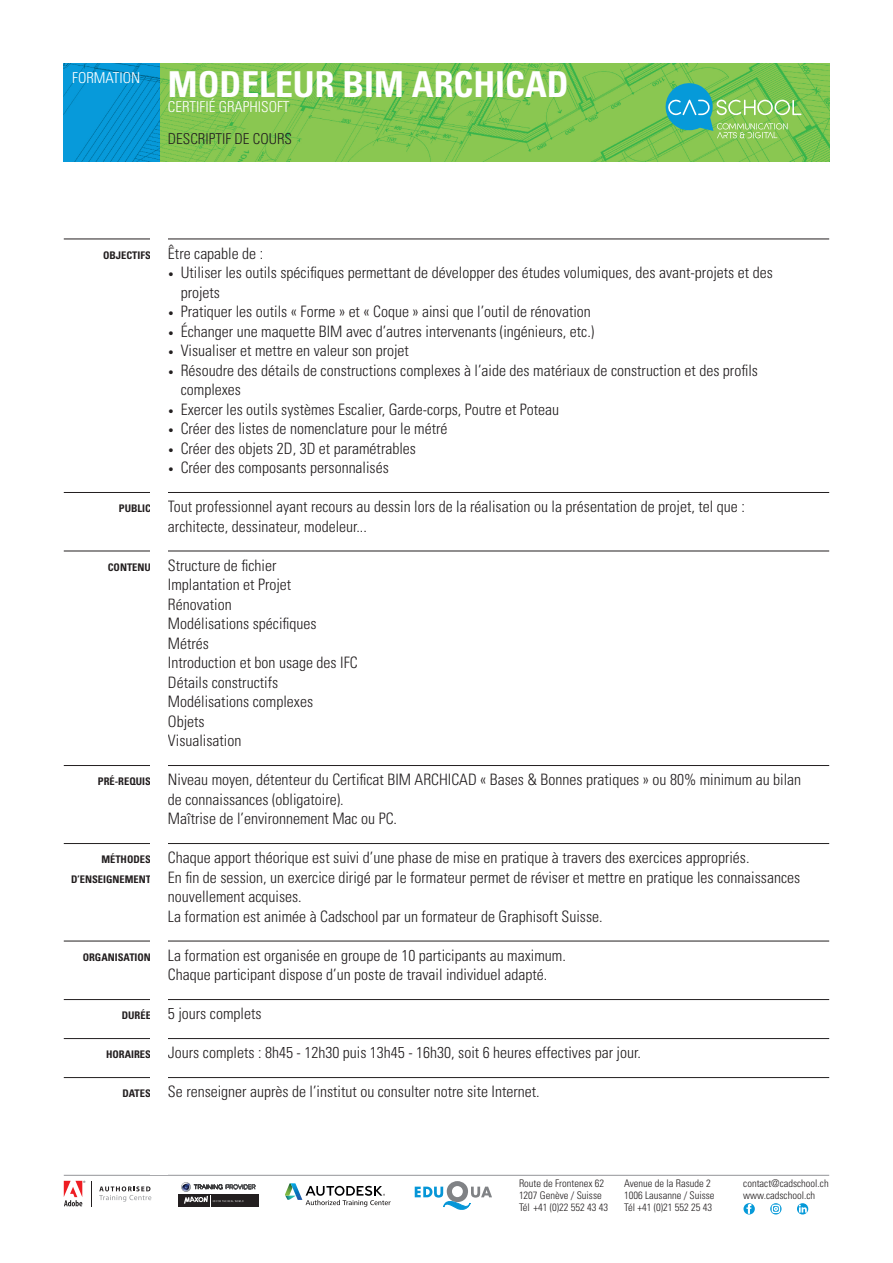
<style>
.page{position:relative;width:893px;height:1263px;background:#fff}
.page>*{position:absolute;margin:0;border:0;box-sizing:border-box;transform-origin:0 0}
.t1{font:700 condensed 35.7px "Univers LT Std";color:#fff}
.t2{font:300 condensed 15.75px/19.5px "Univers LT Std";color:#231f20}
.t3{font:300 condensed 15px "Univers LT Std";color:#fff}
.t4{font:300 condensed 15px "Univers LT Std";color:#231f20}
.t5{font:300 condensed 10.5px/12px "Univers LT Std";color:#231f20}
.t6{font:700 condensed 10.5px/19.5px "Univers LT Std";color:#231f20;text-align:right}
.s1{font-size:10.5px}
</style>
<div class="page">
<img style="left:159px;top:64px;width:670px;height:97px">
<svg style="left:64px;top:64px;width:95px;height:97px;fill:#079ada"></svg>
<svg style="left:666px;top:83px;width:135px;height:55px"></svg>
<svg style="left:797px;top:1203px;width:11px;height:11px"></svg>
<svg style="left:770px;top:1203px;width:11px;height:11px"></svg>
<svg style="left:743px;top:1203px;width:12px;height:11px"></svg>
<hr style="left:64px;top:1175px;width:765px;height:1px;background:#939598">
<svg style="left:415px;top:1181px;width:77px;height:28px"></svg>
<svg style="left:64px;top:1181px;width:21px;height:25px"></svg>
<svg style="left:99px;top:1186px;width:52px;height:16px"></svg>
<svg style="left:285px;top:1183px;width:106px;height:24px"></svg>
<div style="left:178px;top:1194px;width:81px;height:13px;background:#231f20"></div>
<svg style="left:181px;top:1182px;width:75px;height:25px"></svg>
<hr style="left:64px;top:239px;width:765px;height:1px;background:#231f20">
<hr style="left:64px;top:492px;width:765px;height:1px;background:#231f20">
<hr style="left:64px;top:551px;width:765px;height:1px;background:#231f20">
<hr style="left:64px;top:765px;width:765px;height:1px;background:#231f20">
<hr style="left:64px;top:843px;width:765px;height:1px;background:#231f20">
<hr style="left:64px;top:941px;width:765px;height:1px;background:#231f20">
<hr style="left:64px;top:999px;width:765px;height:1px;background:#231f20">
<hr style="left:64px;top:1038px;width:765px;height:1px;background:#231f20">
<hr style="left:64px;top:1077px;width:765px;height:1px;background:#231f20">
<div style="left:151px;top:162px;width:17px;height:1013px;background:#fff"></div>
<p class="t3" style="left:72px;top:69px;width:70px">FORMATION</p>
<h1 class="t1" style="left:168px;top:62px;width:402px">MODELEUR BIM ARCHICAD</h1>
<p class="t3" style="left:168px;top:98px;width:123px">CERTIFIÉ GRAPHISOFT</p>
<p class="t4" style="left:168px;top:130px;width:126px">DESCRIPTIF DE COURS</p>
<p class="t6" style="left:103px;top:245px;width:49px">OBJECTIFS</p>
<p class="t6" style="left:119px;top:499px;width:34px">PUBLIC</p>
<p class="t6" style="left:108px;top:557px;width:45px">CONTENU</p>
<p class="t6" style="left:98px;top:772px;width:55px">PRÉ-REQUIS</p>
<p class="t6" style="left:71px;top:850px;width:81px">MÉTHODES<br>D’ENSEIGNEMENT</p>
<p class="t6" style="left:83px;top:947px;width:70px">ORGANISATION</p>
<p class="t6" style="left:122px;top:1006px;width:31px">DURÉE</p>
<p class="t6" style="left:106px;top:1045px;width:46px">HORAIRES</p>
<p class="t6" style="left:122px;top:1084px;width:30px">DATES</p>
<p class="t2" style="left:168px;top:243px;width:97px">Être capable de :</p>
<p class="t2" style="left:181px;top:263px;width:594px;text-indent:-13px"><span class="s1">•</span> Utiliser les outils spécifiques permettant de développer des études volumiques, des avant-projets et des projets</p>
<p class="t2" style="left:168px;top:302px;width:424px"><span class="s1">•</span> Pratiquer les outils « Forme » et « Coque » ainsi que l’outil de rénovation</p>
<p class="t2" style="left:168px;top:321px;width:428px"><span class="s1">•</span> Échanger une maquette BIM avec d’autres intervenants (ingénieurs, etc.)</p>
<p class="t2" style="left:168px;top:341px;width:243px"><span class="s1">•</span> Visualiser et mettre en valeur son projet</p>
<p class="t2" style="left:181px;top:360px;width:579px;text-indent:-13px"><span class="s1">•</span> Résoudre des détails de constructions complexes à l’aide des matériaux de construction et des profils complexes</p>
<p class="t2" style="left:168px;top:399px;width:393px"><span class="s1">•</span> Exercer les outils systèmes Escalier, Garde-corps, Poutre et Poteau</p>
<p class="t2" style="left:168px;top:419px;width:281px"><span class="s1">•</span> Créer des listes de nomenclature pour le métré</p>
<p class="t2" style="left:168px;top:438px;width:250px"><span class="s1">•</span> Créer des objets 2D, 3D et paramétrables</p>
<p class="t2" style="left:168px;top:458px;width:222px"><span class="s1">•</span> Créer des composants personnalisés</p>
<p class="t2" style="left:168px;top:497px;width:578px">Tout professionnel ayant recours au dessin lors de la réalisation ou la présentation de projet, tel que : architecte, dessinateur, modeleur...</p>
<p class="t2" style="left:168px;top:555px;width:191px">Structure de fichier<br>Implantation et Projet<br>Rénovation<br>Modélisations spécifiques<br>Métrés<br>Introduction et bon usage des IFC<br>Détails constructifs<br>Modélisations complexes<br>Objets<br>Visualisation</p>
<p class="t2" style="left:168px;top:770px;width:635px">Niveau moyen, détenteur du Certificat BIM ARCHICAD « Bases &amp; Bonnes pratiques » ou 80% minimum au bilan de connaissances (obligatoire).<br>Maîtrise de l’environnement Mac ou PC.</p>
<p class="t2" style="left:168px;top:848px;width:634px">Chaque apport théorique est suivi d’une phase de mise en pratique à travers des exercices appropriés.<br>En fin de session, un exercice dirigé par le formateur permet de réviser et mettre en pratique les connaissances nouvellement acquises.<br>La formation est animée à Cadschool par un formateur de Graphisoft Suisse.</p>
<p class="t2" style="left:168px;top:945px;width:399px">La formation est organisée en groupe de 10 participants au maximum.<br>Chaque participant dispose d’un poste de travail individuel adapté.</p>
<p class="t2" style="left:168px;top:1004px;width:95px">5 jours complets</p>
<p class="t2" style="left:168px;top:1043px;width:474px">Jours complets : 8h45 - 12h30 puis 13h45 - 16h30, soit 6 heures effectives par jour.</p>
<p class="t2" style="left:168px;top:1082px;width:373px">Se renseigner auprès de l’institut ou consulter notre site Internet.</p>
<p class="t5" style="left:519px;top:1177px;width:91px">Route de Frontenex 62<br>1207 Genève / Suisse<br>Tél +41 (0)22 552 43 43</p>
<p class="t5" style="left:624px;top:1177px;width:92px">Avenue de la Rasude 2<br>1006 Lausanne / Suisse<br>Tél +41 (0)21 552 25 43</p>
<p class="t5" style="left:743px;top:1177px;width:87px">contact@cadschool.ch www.cadschool.ch</p>
</div>
